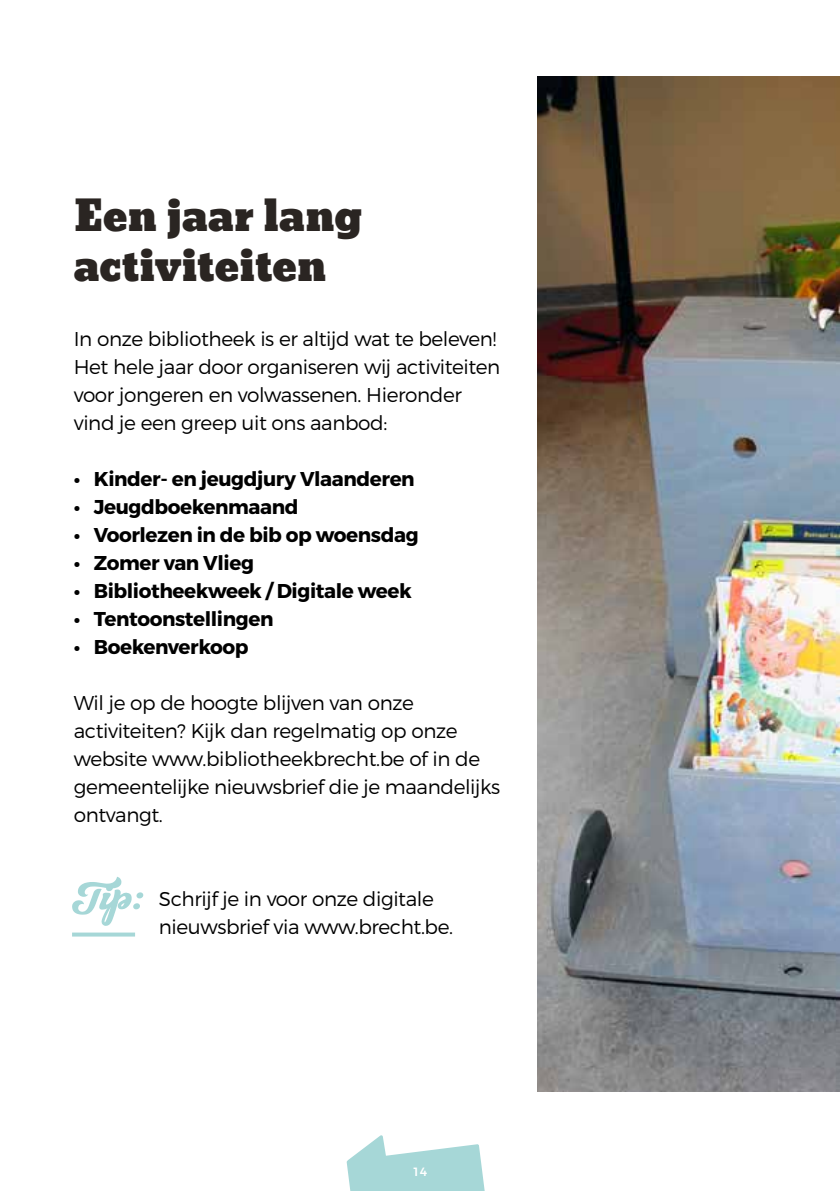
<style>
.page{position:relative;width:840px;height:1191px;background:#fff}
.page>*{position:absolute;margin:0;border:0;box-sizing:border-box;transform-origin:0 0}
.t1{font:60px "Letter Craft Deco";color:#a6d7d7}
.t2{font:40.8px/50px "Bevan";color:#2a2522}
.t3{font:300 20px/28px "Montserrat";letter-spacing:-.02em;color:#000}
.t4{font:700 20px "Montserrat";letter-spacing:-.02em;color:#000}
.t5{font:500 12px "Montserrat Alternates";color:#fff}
</style>
<div class="page">
<svg style="left:346px;top:1135px;width:139px;height:56px"></svg>
<img style="left:537px;top:77px;width:302px;height:1014px">
<svg style="left:72px;top:932px;width:63px;height:4px"></svg>
<h2 class="t2" style="left:74px;top:191px;width:290px">Een jaar lang activiteiten</h2>
<p class="t3" style="left:74px;top:324px;width:427px">In onze bibliotheek is er altijd wat te beleven!<br>Het hele jaar door organiseren wij activiteiten voor jongeren en volwassenen. Hieronder vind je een greep uit ons aanbod:</p>
<p class="t4" style="left:74px;top:466px;width:342px">• Kinder- en jeugdjury Vlaanderen</p>
<p class="t4" style="left:74px;top:494px;width:226px">• Jeugdboekenmaand</p>
<p class="t4" style="left:74px;top:522px;width:346px">• Voorlezen in de bib op woensdag</p>
<p class="t4" style="left:74px;top:550px;width:181px">• Zomer van Vlieg</p>
<p class="t4" style="left:74px;top:578px;width:339px">• Bibliotheekweek / Digitale week</p>
<p class="t4" style="left:74px;top:606px;width:201px">• Tentoonstellingen</p>
<p class="t4" style="left:74px;top:634px;width:176px">• Boekenverkoop</p>
<p class="t3" style="left:74px;top:688px;width:427px">Wil je op de hoogte blijven van onze activiteiten? Kijk dan regelmatig op onze website www.bibliotheekbrecht.be of in de gemeentelijke nieuwsbrief die je maandelijks ontvangt.</p>
<h1 class="t1" style="left:72px;top:872px;width:81px">Tip :</h1>
<p class="t3" style="left:159px;top:884px;width:276px">Schrijf je in voor onze digitale</p>
<p class="t3" style="left:159px;top:912px;width:295px">nieuwsbrief via www.brecht.be.</p>
<p class="t5" style="left:412px;top:1161px;width:16px">14</p>
</div>
